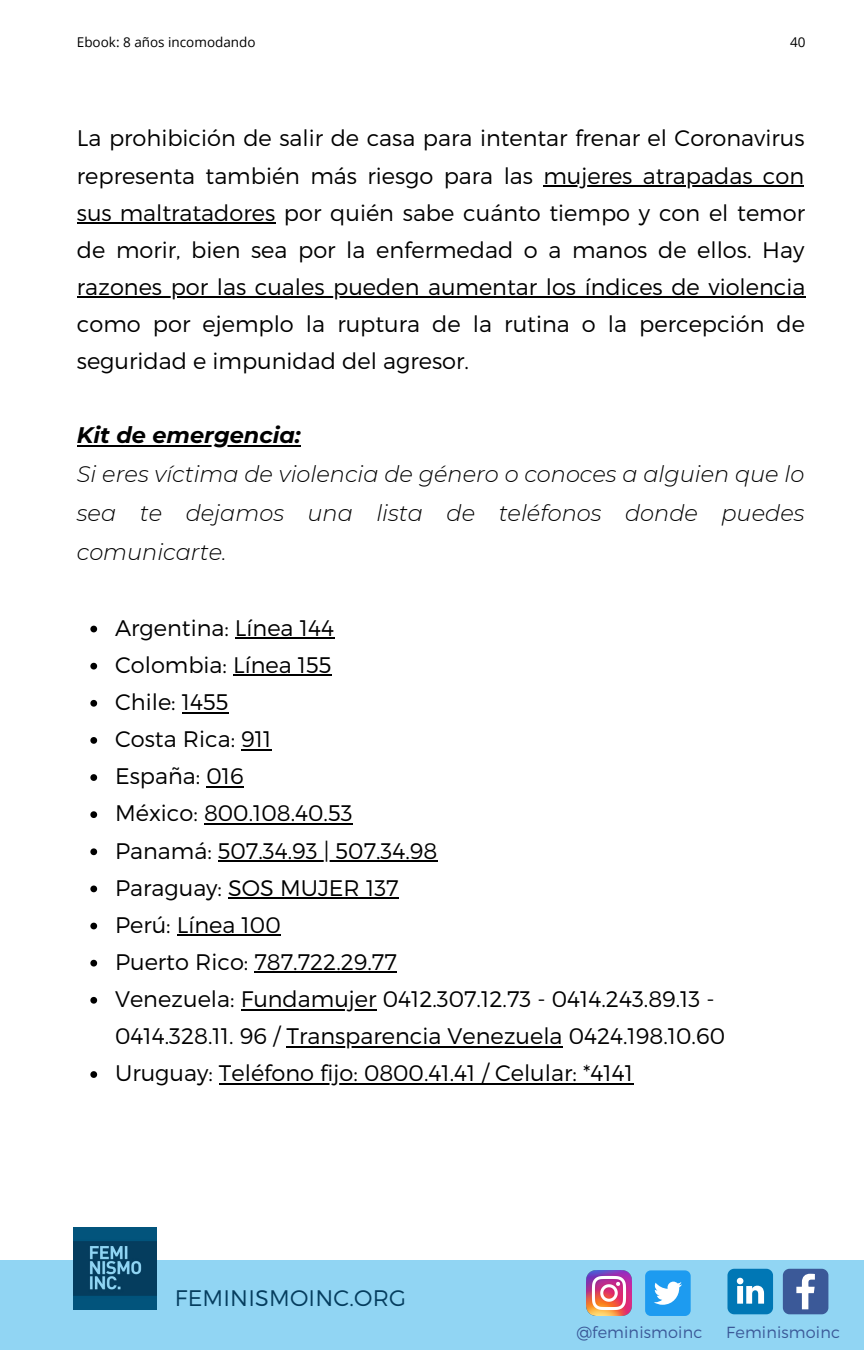
<style>
.page{position:relative;width:864px;height:1350px;background:#fff}
.page>*{position:absolute;margin:0;border:0;box-sizing:border-box;transform-origin:0 0}
.t1{font:300 22.5px/37.1px "Montserrat";color:#000}
.t2{font:italic 300 22.5px/38.7px "Montserrat";color:#000;text-align:justify}
.t3{font:italic 700 22.5px "Montserrat";color:#000}
.t4{font:300 22.5px "Montserrat";letter-spacing:.01em;color:#053d5e}
.t5{font:300 15.97px "Montserrat";letter-spacing:.01em;color:#3b5998}
.t6{font:13.5px "Open Sans";color:#000}
</style>
<div class="page">
<div style="left:0;top:1260px;width:864px;height:90px;background:#91d5f3"></div>
<img style="left:73px;top:1227px;width:83px;height:83px">
<img style="left:586px;top:1270px;width:46px;height:46px">
<div style="left:645px;top:1270px;width:46px;height:46px;background:#1d9bf0;border-radius:6px"></div>
<svg style="left:654px;top:1282px;width:28px;height:23px"></svg>
<svg style="left:783px;top:1269px;width:45px;height:45px;background:#5c75aa"></svg>
<svg style="left:727px;top:1269px;width:46px;height:45px;background:#3091c3"></svg>
<svg style="left:90px;top:626px;width:7px;height:6px"></svg>
<hr style="left:235px;top:637px;width:99px;height:2px;background:#000">
<svg style="left:90px;top:663px;width:7px;height:7px"></svg>
<hr style="left:233px;top:675px;width:99px;height:1px;background:#000">
<svg style="left:90px;top:700px;width:7px;height:7px"></svg>
<hr style="left:182px;top:712px;width:47px;height:1px;background:#000">
<svg style="left:90px;top:737px;width:7px;height:7px"></svg>
<hr style="left:241px;top:749px;width:31px;height:2px;background:#000">
<svg style="left:90px;top:774px;width:7px;height:7px"></svg>
<hr style="left:206px;top:786px;width:38px;height:2px;background:#000">
<svg style="left:90px;top:811px;width:7px;height:7px"></svg>
<hr style="left:204px;top:823px;width:149px;height:2px;background:#000">
<svg style="left:90px;top:848px;width:7px;height:7px"></svg>
<hr style="left:218px;top:860px;width:219px;height:2px;background:#000">
<svg style="left:90px;top:886px;width:7px;height:6px"></svg>
<hr style="left:228px;top:897px;width:171px;height:2px;background:#000">
<svg style="left:90px;top:923px;width:7px;height:6px"></svg>
<hr style="left:177px;top:934px;width:104px;height:2px;background:#000">
<svg style="left:90px;top:960px;width:7px;height:7px"></svg>
<hr style="left:255px;top:972px;width:142px;height:1px;background:#000">
<svg style="left:90px;top:997px;width:7px;height:7px"></svg>
<hr style="left:241px;top:1009px;width:136px;height:1px;background:#000">
<hr style="left:286px;top:1046px;width:277px;height:2px;background:#000">
<svg style="left:90px;top:1071px;width:7px;height:7px"></svg>
<hr style="left:219px;top:1083px;width:414px;height:2px;background:#000">
<hr style="left:543px;top:185px;width:261px;height:2px;background:#000">
<hr style="left:77px;top:222px;width:198px;height:2px;background:#000">
<hr style="left:77px;top:297px;width:728px;height:1px;background:#000">
<hr style="left:77px;top:445px;width:224px;height:2px;background:#000">
<p class="t6" style="left:77px;top:33px;width:180px">Ebook: 8 años incomodando</p>
<p class="t6" style="left:790px;top:33px;width:17px">40</p>
<p class="t1" style="left:77px;top:119px;width:730px;text-align:justify">La prohibición de salir de casa para intentar frenar el Coronavirus representa también más riesgo para las mujeres atrapadas con sus maltratadores por quién sabe cuánto tiempo y con el temor de morir, bien sea por la enfermedad o a manos de ellos. Hay razones por las cuales pueden aumentar los índices de violencia como por ejemplo la ruptura de la rutina o la percepción de seguridad e impunidad del agresor.</p>
<p class="t3" style="left:77px;top:422px;width:225px">Kit de emergencia:</p>
<p class="t2" style="left:77px;top:455px;width:729px">Si eres víctima de violencia de género o conoces a alguien que lo sea te dejamos una lista de teléfonos donde puedes comunicarte.</p>
<p class="t1" style="left:115px;top:608px;width:611px">Argentina: Línea 144<br>Colombia: Línea 155<br>Chile: 1455<br>Costa Rica: 911<br>España: 016<br>México: 800.108.40.53<br>Panamá: 507.34.93 | 507.34.98<br>Paraguay: SOS MUJER 137<br>Perú: Línea 100<br>Puerto Rico: 787.722.29.77<br>Venezuela: Fundamujer 0412.307.12.73 - 0414.243.89.13 -<br>0414.328.11. 96 / Transparencia Venezuela 0424.198.10.60<br>Uruguay: Teléfono fijo: 0800.41.41 / Celular: *4141</p>
<p class="t4" style="left:175px;top:1283px;width:233px">FEMINISMOINC.ORG</p>
<p class="t5" style="left:576px;top:1322px;width:128px">@feminismoinc</p>
<p class="t5" style="left:726px;top:1322px;width:115px">Feminismoinc</p>
</div>
